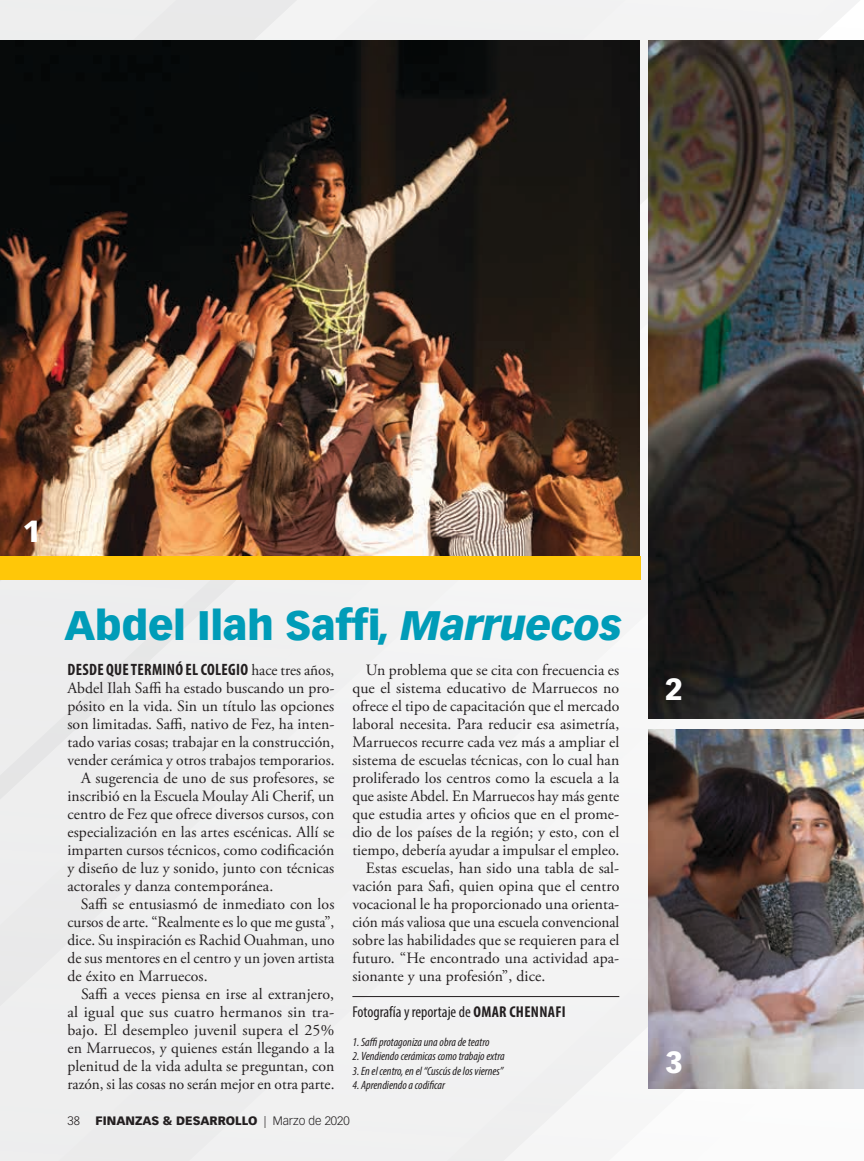
<style>
.page{position:relative;width:864px;height:1161px;background:#fff}
.page>*{position:absolute;margin:0;border:0;box-sizing:border-box;transform-origin:0 0}
.t1{font:900 40.5px "Vectora LT Std";letter-spacing:-.01em;color:#009cb8}
.t2{font:900 30px "Vectora LT Std";color:#fff}
.t3{font:700 condensed 16.5px "Myriad Pro";letter-spacing:.02em;color:#231f20}
.t4{font:15.75px "Adobe Garamond Pro";letter-spacing:.005em;color:#231f20}
.t5{font:condensed 15.75px "Myriad Pro";color:#231f20}
.t6{font:italic condensed 12px "Myriad Pro";color:#231f20}
.t7{font:900 12px "Vectora LT Std";color:#231f20}
.t8{font:300 12px "Vectora LT Std";color:#231f20}
.s1{font-style:italic}
.s2{font-family:"Adobe Garamond Pro";font-weight:400;font-stretch:normal;font-size:15.75px}
.s3{font-weight:700}
.s4{font-weight:300}
</style>
<div class="page">
<div style="left:0;top:605px;width:864px;height:556px;background:#f0f1f1"></div>
<div style="left:0;top:0;width:860px;height:605px;background:#f1f1f1"></div>
<img style="left:0;top:40px;width:640px;height:517px">
<img style="left:649px;top:40px;width:215px;height:678px">
<img style="left:649px;top:729px;width:215px;height:360px">
<div style="left:0;top:557px;width:641px;height:23px;background:#ffc708"></div>
<hr style="left:352px;top:996px;width:267px;height:1px;background:#231f20">
<h2 class="t2" style="left:23px;top:513px;width:19px">1</h2>
<h1 class="t1" style="left:65px;top:601px;width:559px">Abdel Ilah Saffi, <span class="s1">Marruecos</span></h1>
<p class="t3" style="left:68px;top:659px;width:268px">DESDE QUE TERMINÓ EL COLEGIO <span class="s2">hace tres años,</span></p>
<p class="t4" style="left:68px;top:679px;width:268px">Abdel Ilah Saffi ha estado buscando un pro-</p>
<p class="t4" style="left:68px;top:697px;width:268px">pósito en la vida. Sin un título las opciones</p>
<p class="t4" style="left:68px;top:715px;width:268px">son limitadas. Saffi, nativo de Fez, ha inten-</p>
<p class="t4" style="left:68px;top:733px;width:268px">tado varias cosas; trabajar en la construcción,</p>
<p class="t4" style="left:68px;top:751px;width:269px">vender cerámica y otros trabajos temporarios.</p>
<p class="t4" style="left:81px;top:769px;width:255px">A sugerencia de uno de sus profesores, se</p>
<p class="t4" style="left:68px;top:787px;width:268px">inscribió en la Escuela Moulay Ali Cherif, un</p>
<p class="t4" style="left:68px;top:805px;width:268px">centro de Fez que ofrece diversos cursos, con</p>
<p class="t4" style="left:68px;top:823px;width:268px">especialización en las artes escénicas. Allí se</p>
<p class="t4" style="left:68px;top:841px;width:268px">imparten cursos técnicos, como codificación</p>
<p class="t4" style="left:68px;top:859px;width:268px">y diseño de luz y sonido, junto con técnicas</p>
<p class="t4" style="left:68px;top:877px;width:207px">actorales y danza contemporánea.</p>
<p class="t4" style="left:81px;top:895px;width:255px">Saffi se entusiasmó de inmediato con los</p>
<p class="t4" style="left:68px;top:913px;width:268px">cursos de arte. “Realmente es lo que me gusta”,</p>
<p class="t4" style="left:68px;top:931px;width:269px">dice. Su inspiración es Rachid Ouahman, uno</p>
<p class="t4" style="left:68px;top:949px;width:268px">de sus mentores en el centro y un joven artista</p>
<p class="t4" style="left:68px;top:967px;width:142px">de éxito en Marruecos.</p>
<p class="t4" style="left:81px;top:985px;width:255px">Saffi a veces piensa en irse al extranjero,</p>
<p class="t4" style="left:68px;top:1003px;width:268px">al igual que sus cuatro hermanos sin tra-</p>
<p class="t4" style="left:68px;top:1021px;width:268px">bajo. El desempleo juvenil supera el 25%</p>
<p class="t4" style="left:68px;top:1039px;width:268px">en Marruecos, y quienes están llegando a la</p>
<p class="t4" style="left:68px;top:1057px;width:268px">plenitud de la vida adulta se preguntan, con</p>
<p class="t4" style="left:68px;top:1075px;width:268px">razón, si las cosas no serán mejor en otra parte.</p>
<p class="t4" style="left:366px;top:661px;width:255px">Un problema que se cita con frecuencia es</p>
<p class="t4" style="left:352px;top:679px;width:268px">que el sistema educativo de Marruecos no</p>
<p class="t4" style="left:352px;top:697px;width:268px">ofrece el tipo de capacitación que el mercado</p>
<p class="t4" style="left:352px;top:715px;width:268px">laboral necesita. Para reducir esa asimetría,</p>
<p class="t4" style="left:352px;top:733px;width:268px">Marruecos recurre cada vez más a ampliar el</p>
<p class="t4" style="left:352px;top:751px;width:268px">sistema de escuelas técnicas, con lo cual han</p>
<p class="t4" style="left:352px;top:769px;width:268px">proliferado los centros como la escuela a la</p>
<p class="t4" style="left:352px;top:787px;width:268px">que asiste Abdel. En Marruecos hay más gente</p>
<p class="t4" style="left:352px;top:805px;width:268px">que estudia artes y oficios que en el prome-</p>
<p class="t4" style="left:352px;top:823px;width:268px">dio de los países de la región; y esto, con el</p>
<p class="t4" style="left:352px;top:841px;width:268px">tiempo, debería ayudar a impulsar el empleo.</p>
<p class="t4" style="left:366px;top:859px;width:255px">Estas escuelas, han sido una tabla de sal-</p>
<p class="t4" style="left:352px;top:877px;width:268px">vación para Safi, quien opina que el centro</p>
<p class="t4" style="left:352px;top:895px;width:268px">vocacional le ha proporcionado una orienta-</p>
<p class="t4" style="left:352px;top:913px;width:268px">ción más valiosa que una escuela convencional</p>
<p class="t4" style="left:352px;top:931px;width:269px">sobre las habilidades que se requieren para el</p>
<p class="t4" style="left:352px;top:949px;width:268px">futuro. “He encontrado una actividad apa-</p>
<p class="t4" style="left:352px;top:967px;width:194px">sionante y una profesión”, dice.</p>
<p class="t5" style="left:352px;top:1002px;width:215px">Fotografía y reportaje de <span class="s3">OMAR CHENNAFI</span></p>
<p class="t6" style="left:352px;top:1035px;width:139px">1. Saffi protagoniza una obra de teatro</p>
<p class="t6" style="left:352px;top:1049px;width:154px">2. Vendiendo cerámicas como trabajo extra</p>
<p class="t6" style="left:352px;top:1063px;width:152px">3. En el centro, en el “Cuscús de los viernes”</p>
<p class="t6" style="left:352px;top:1078px;width:94px">4. Aprendiendo a codificar</p>
<p class="t8" style="left:68px;top:1114px;width:14px">38</p>
<p class="t7" style="left:96px;top:1113px;width:256px">FINANZAS &amp; DESARROLLO <span class="s4">| Marzo de 2020</span></p>
<h2 class="t2" style="left:665px;top:670px;width:19px">2</h2>
<h2 class="t2" style="left:665px;top:1044px;width:19px">3</h2>
</div>
